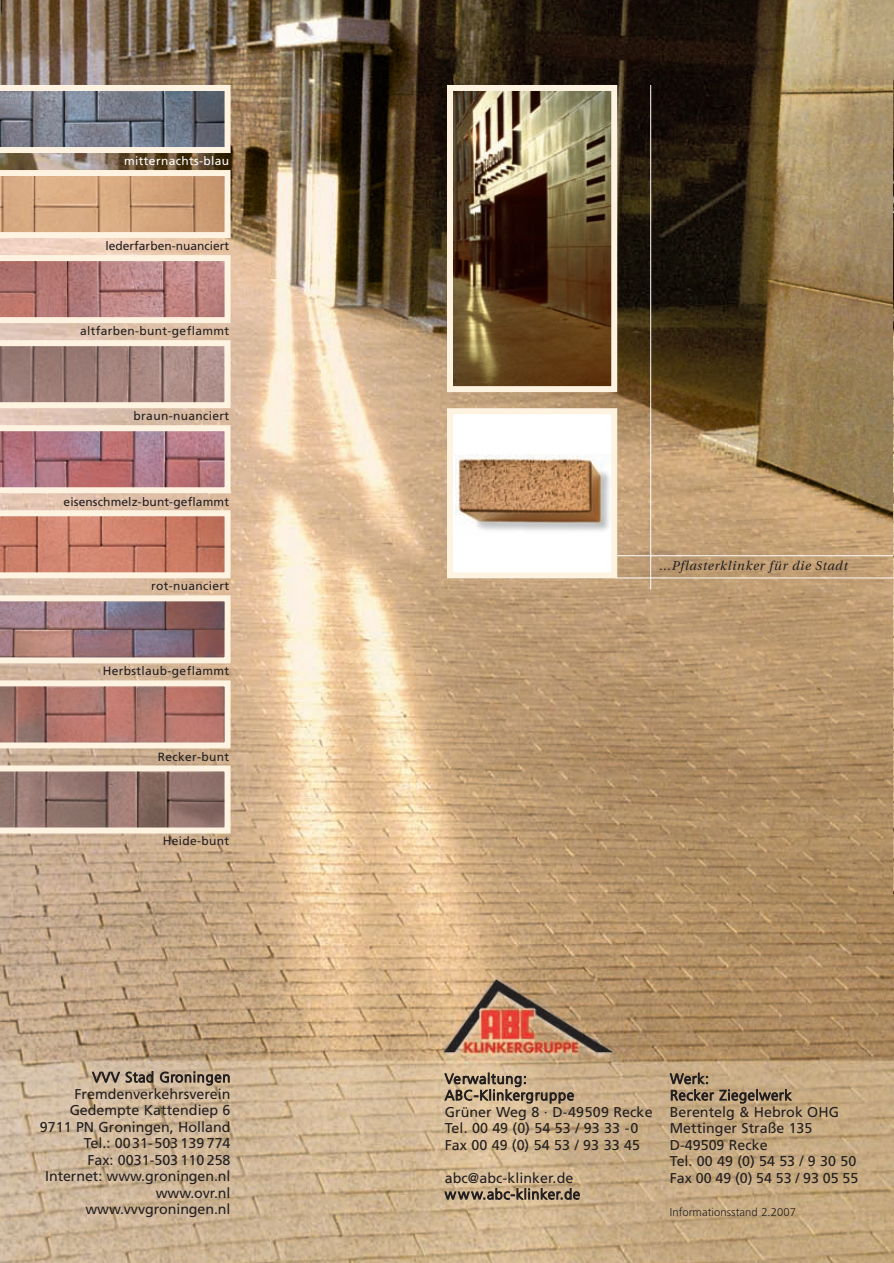
<style>
.page{position:relative;width:894px;height:1263px;background:#fff}
.page>*{position:absolute;margin:0;border:0;box-sizing:border-box;transform-origin:0 0}
.t1{font:14.25px/16.5px "Frutiger";color:#231f20}
.t2{font:300 14.25px/16.5px "Frutiger";letter-spacing:.05em;color:#231f20}
.t3{font:italic 12.75px "Utopia";letter-spacing:.055em;color:#231f20}
.t4{font:12px "Frutiger";letter-spacing:.03em;color:#231f20}
.t5{font:12px "Frutiger";letter-spacing:.01em;color:#231f20}
.t6{font:12px "Frutiger";color:#231f20}
.t7{font:12px "Frutiger";letter-spacing:.03em;color:#fff}
.t8{font:300 11.25px "Frutiger";letter-spacing:.005em;color:#231f20}
</style>
<div class="page">
<hr style="left:893px;top:72px;width:1px;height:1191px;background:#fef0c6">
<img style="left:893px;top:81px;width:1px;height:812px">
<hr style="left:893px;top:0;width:1px;height:76px;background:#c3102f">
<svg style="left:893px;top:893px;width:1px;height:13px"></svg>
<img style="left:0;top:0;width:893px;height:1263px">
<p class="t7" style="left:124px;top:156px;width:106px">mitternachts-blau</p>
<p class="t6" style="left:106px;top:241px;width:125px">lederfarben-nuanciert</p>
<p class="t4" style="left:80px;top:326px;width:150px">altfarben-bunt-geflammt</p>
<p class="t4" style="left:134px;top:411px;width:97px">braun-nuanciert</p>
<p class="t5" style="left:64px;top:497px;width:167px">eisenschmelz-bunt-geflammt</p>
<p class="t4" style="left:151px;top:581px;width:79px">rot-nuanciert</p>
<p class="t4" style="left:103px;top:666px;width:127px">Herbstlaub-geflammt</p>
<p class="t4" style="left:158px;top:752px;width:73px">Recker-bunt</p>
<p class="t4" style="left:163px;top:836px;width:68px">Heide-bunt</p>
<p class="t2" style="left:92px;top:1070px;width:139px">VVV Stad Groningen</p>
<p class="t1" style="left:40px;top:1087px;width:192px;text-align:right">Fremdenverkehrsverein<br>Gedempte Kattendiep 6<br>9711 PN Groningen, Holland<br>Tel.: 0031-503 139 774<br>Fax: 0031-503 110 258<br>Internet: www.groningen.nl www.ovr.nl www.vvvgroningen.nl</p>
<p class="t3" style="left:659px;top:561px;width:190px">...Pflasterklinker für die Stadt</p>
<p class="t2" style="left:444px;top:1071px;width:131px">Verwaltung:<br>ABC-Klinkergruppe</p>
<p class="t1" style="left:444px;top:1105px;width:209px">Grüner Weg 8 · D-49509 Recke<br>Tel. 00 49 (0) 54 53 / 93 33 -0<br>Fax 00 49 (0) 54 53 / 93 33 45</p>
<p class="t1" style="left:444px;top:1171px;width:130px">abc@abc-klinker.de</p>
<p class="t2" style="left:444px;top:1187px;width:136px">www.abc-klinker.de</p>
<p class="t2" style="left:669px;top:1071px;width:123px">Werk:<br>Recker Ziegelwerk</p>
<p class="t1" style="left:669px;top:1105px;width:190px">Berentelg &amp; Hebrok OHG<br>Mettinger Straße 135<br>D-49509 Recke<br>Tel. 00 49 (0) 54 53 / 9 30 50<br>Fax 00 49 (0) 54 53 / 93 05 55</p>
<p class="t8" style="left:669px;top:1207px;width:128px">Informationsstand 2.2007</p>
</div>
